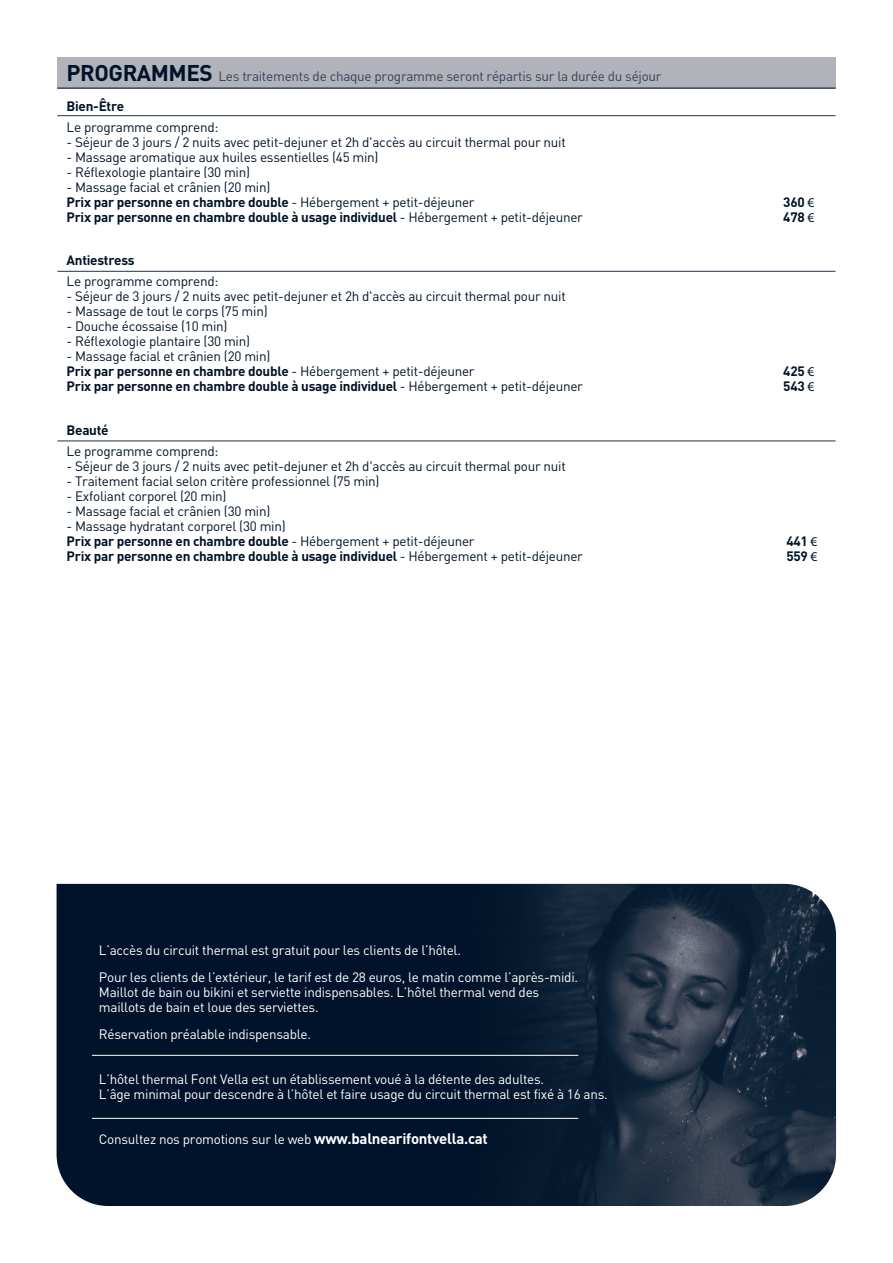
<style>
.page{position:relative;width:893px;height:1263px;background:#fff}
.page>*{position:absolute;margin:0;border:0;box-sizing:border-box;transform-origin:0 0}
.t1{font:13.5px/15px "DIN";letter-spacing:-.02em;color:#001329}
.t2{font:13.5px/15px "DIN";letter-spacing:-.02em;color:#fff}
.t3{font:700 13.5px "DIN";letter-spacing:-.02em;color:#001329}
.t4{font:13.5px "DIN";letter-spacing:-.02em;color:#374253}
.s1{font-weight:700;font-size:22.5px;color:#001329}
.s2{font-weight:700}
.s3{font-family:"Myriad Pro";font-weight:400}
.s4{font-weight:400}
.s5{font-weight:700;font-size:15px}
</style>
<div class="page">
<img style="left:57px;top:884px;width:779px;height:322px">
<hr style="left:92px;top:1118px;width:486px;height:1px;background:#fff">
<hr style="left:92px;top:1055px;width:486px;height:1px;background:#fff">
<hr style="left:57px;top:115px;width:779px;height:1px;background:#233244">
<hr style="left:57px;top:271px;width:779px;height:1px;background:#233244">
<hr style="left:57px;top:441px;width:779px;height:1px;background:#233244">
<div style="left:57px;top:57px;width:779px;height:31px;background:#b1b3bb"></div>
<hr style="left:57px;top:88px;width:779px;height:1px;background:#001329">
<p class="t4" style="left:67px;top:68px;width:596px"><span class="s1">PROGRAMMES</span> Les traitements de chaque programme seront répartis sur la durée du séjour</p>
<p class="t3" style="left:67px;top:97px;width:59px">Bien-Être</p>
<p class="t1" style="left:67px;top:119px;width:153px">Le programme comprend:</p>
<p class="t1" style="left:67px;top:134px;width:501px">- Séjeur de 3 jours / 2 nuits avec petit-dejuner et 2h d'accès au circuit thermal pour nuit</p>
<p class="t1" style="left:67px;top:149px;width:314px">- Massage aromatique aux huiles essentielles (45 min)</p>
<p class="t1" style="left:67px;top:164px;width:185px">- Réflexologie plantaire (30 min)</p>
<p class="t1" style="left:67px;top:179px;width:410px">- Massage facial et crânien (20 min)<br><span class="s2">Prix par personne en chambre double</span> - Hébergement + petit-déjeuner</p>
<p class="t3" style="left:783px;top:193px;width:32px">360 <span class="s3">€</span></p>
<p class="t3" style="left:67px;top:208px;width:518px">Prix par personne en chambre double à usage individuel <span class="s4">- Hébergement + petit-déjeuner</span></p>
<p class="t3" style="left:783px;top:208px;width:32px">478 <span class="s3">€</span></p>
<p class="t3" style="left:67px;top:252px;width:70px">Antiestress</p>
<p class="t1" style="left:67px;top:274px;width:153px">Le programme comprend:</p>
<p class="t1" style="left:67px;top:289px;width:501px">- Séjeur de 3 jours / 2 nuits avec petit-dejuner et 2h d'accès au circuit thermal pour nuit</p>
<p class="t1" style="left:67px;top:304px;width:203px">- Massage de tout le corps (75 min)</p>
<p class="t1" style="left:67px;top:319px;width:163px">- Douche écossaise (10 min)</p>
<p class="t1" style="left:67px;top:334px;width:185px">- Réflexologie plantaire (30 min)</p>
<p class="t1" style="left:67px;top:349px;width:410px">- Massage facial et crânien (20 min)<br><span class="s2">Prix par personne en chambre double</span> - Hébergement + petit-déjeuner</p>
<p class="t3" style="left:783px;top:363px;width:32px">425 <span class="s3">€</span></p>
<p class="t3" style="left:67px;top:378px;width:518px">Prix par personne en chambre double à usage individuel <span class="s4">- Hébergement + petit-déjeuner</span></p>
<p class="t3" style="left:783px;top:378px;width:32px">543 <span class="s3">€</span></p>
<p class="t3" style="left:67px;top:421px;width:44px">Beauté</p>
<p class="t1" style="left:67px;top:443px;width:153px">Le programme comprend:</p>
<p class="t1" style="left:67px;top:458px;width:501px">- Séjeur de 3 jours / 2 nuits avec petit-dejuner et 2h d'accès au circuit thermal pour nuit</p>
<p class="t1" style="left:67px;top:473px;width:314px">- Traitement facial selon critère professionnel (75 min)</p>
<p class="t1" style="left:67px;top:488px;width:162px">- Exfoliant corporel (20 min)</p>
<p class="t1" style="left:67px;top:503px;width:205px">- Massage facial et crânien (30 min)</p>
<p class="t1" style="left:67px;top:518px;width:410px">- Massage hydratant corporel (30 min)<br><span class="s2">Prix par personne en chambre double</span> - Hébergement + petit-déjeuner</p>
<p class="t3" style="left:786px;top:532px;width:32px">441 <span class="s3">€</span></p>
<p class="t3" style="left:67px;top:547px;width:518px">Prix par personne en chambre double à usage individuel <span class="s4">- Hébergement + petit-déjeuner</span></p>
<p class="t3" style="left:786px;top:547px;width:32px">559 <span class="s3">€</span></p>
<p class="t2" style="left:99px;top:936px;width:481px;line-height:27px">L’accès du circuit thermal est gratuit pour les clients de l’hôtel.<br>Pour les clients de l’extérieur, le tarif est de 28 euros, le matin comme l’après-midi.</p>
<p class="t2" style="left:99px;top:984px;width:442px">Maillot de bain ou bikini et serviette indispensables. L’hôtel thermal vend des maillots de bain et loue des serviettes.</p>
<p class="t2" style="left:99px;top:1026px;width:214px">Réservation préalable indispensable.</p>
<p class="t2" style="left:99px;top:1071px;width:510px">L’hôtel thermal Font Vella est un établissement voué à la détente des adultes.<br>L’âge minimal pour descendre à l’hôtel et faire usage du circuit thermal est fixé à 16 ans.</p>
<p class="t2" style="left:99px;top:1131px;width:390px">Consultez nos promotions sur le web <span class="s5">www.balnearifontvella.cat</span></p>
</div>
